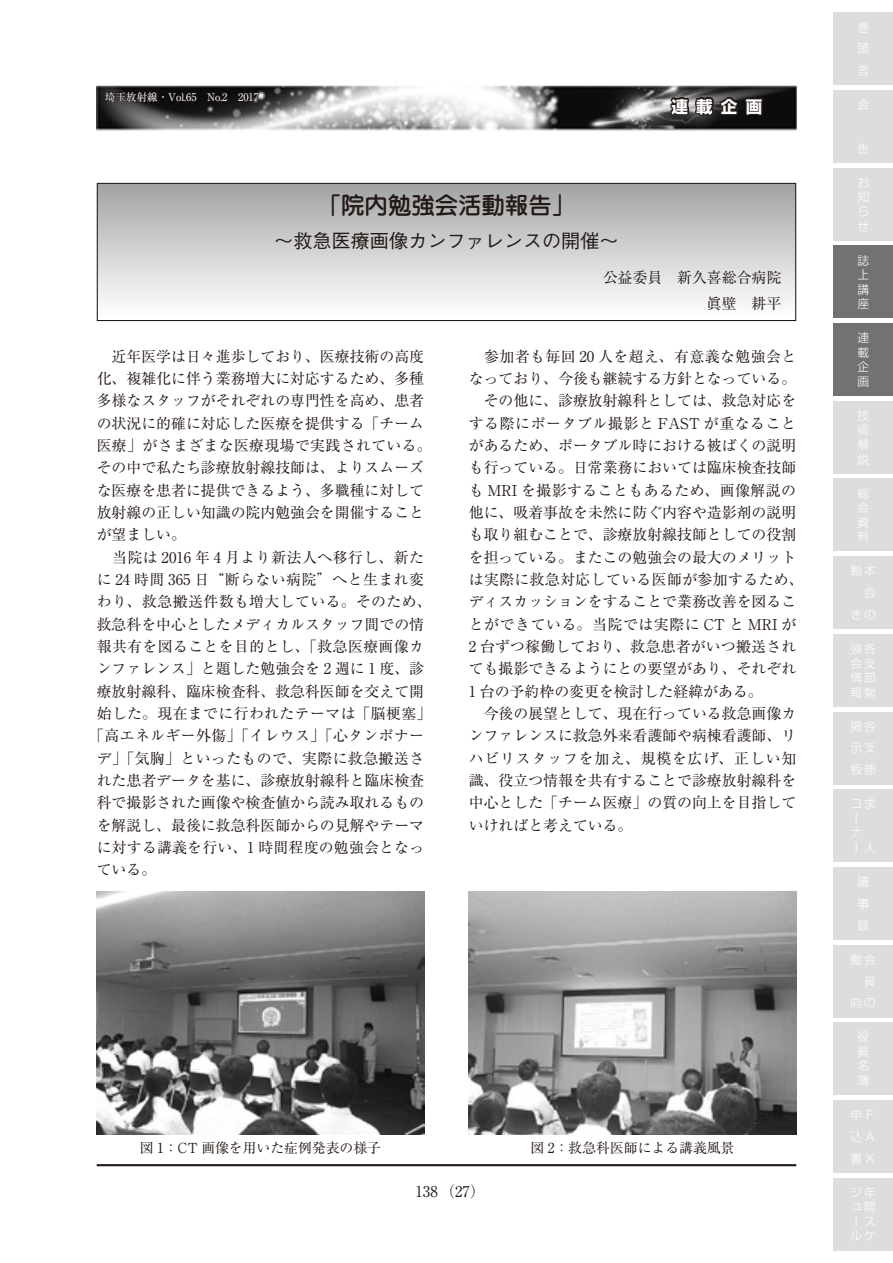
<style>
.page{position:relative;width:893px;height:1263px;background:#fff}
.page>*{position:absolute;margin:0;border:0;box-sizing:border-box;transform-origin:0 0}
.t1{font:500 23.4px "Jun 34 Pro";color:#231916}
.t2{font:500 19.2px "Gothic BBB Pro";color:#231916}
.t3{font:700 16.5px "Shin Go Pro";color:#fff}
.t4{font:14.85px/22.4px "Ryumin Pro";color:#231916;text-align:right}
.t5{font:14.85px "Ryumin Pro";letter-spacing:.025em;color:#231916}
.t6{font:14.85px "Ryumin Pro";letter-spacing:.035em;color:#231916}
.t7{font:14.85px "Ryumin Pro";letter-spacing:.03em;color:#231916}
.t8{font:13.8px "Ryumin Pro";color:#231916}
.t9{font:300 11.7px/14.5px "Shin Go Pro";color:#fff;text-align:justify}
.t10{font:10.5px "Ryumin Pro";color:#fff}
</style>
<div class="page">
<img style="left:97px;top:85px;width:699px;height:46px">
<hr style="left:97px;top:1164px;width:699px;height:2px;background:#231916">
<svg style="left:668px;top:93px;width:97px;height:26px"></svg>
<svg style="left:104px;top:86px;width:93px;height:18px"></svg>
<svg style="left:207px;top:91px;width:21px;height:11px"></svg>
<svg style="left:237px;top:91px;width:23px;height:39px"></svg>
<div style="left:833px;top:13px;width:60px;height:72px;background:#dcdddd"></div>
<div style="left:833px;top:323px;width:60px;height:73px;background:#727272"></div>
<div style="left:833px;top:634px;width:60px;height:72px;background:#dcdddd"></div>
<div style="left:833px;top:945px;width:60px;height:72px;background:#dcdddd"></div>
<div style="left:833px;top:90px;width:60px;height:73px;background:#dcdddd"></div>
<div style="left:833px;top:401px;width:60px;height:72px;background:#dcdddd"></div>
<div style="left:833px;top:712px;width:60px;height:72px;background:#dcdddd"></div>
<div style="left:833px;top:1022px;width:60px;height:73px;background:#dcdddd"></div>
<div style="left:833px;top:168px;width:60px;height:72px;background:#dcdddd"></div>
<div style="left:833px;top:479px;width:60px;height:72px;background:#dcdddd"></div>
<div style="left:833px;top:789px;width:60px;height:73px;background:#dcdddd"></div>
<div style="left:833px;top:1100px;width:60px;height:72px;background:#dcdddd"></div>
<div style="left:833px;top:556px;width:60px;height:73px;background:#dcdddd"></div>
<div style="left:833px;top:867px;width:60px;height:72px;background:#dcdddd"></div>
<div style="left:833px;top:1178px;width:60px;height:72px;background:#dcdddd"></div>
<div style="left:833px;top:246px;width:60px;height:72px;background:#727272"></div>
<div style="left:97px;top:183px;width:699px;height:137px;background:linear-gradient(to bottom,#a3a3a4,#fff)"></div>
<div style="left:97px;top:183px;width:699px;height:138px;border:1px solid #231916"></div>
<img style="left:97px;top:892px;width:327px;height:242px">
<img style="left:469px;top:892px;width:327px;height:242px">
<p class="t10" style="left:105px;top:89px;width:155px">埼玉放射線・Vol.65　No.2　2017</p>
<p class="t3" style="left:671px;top:93px;width:92px">連載企画</p>
<h1 class="t1" style="left:318px;top:187px;width:259px">「院内勉強会活動報告」</h1>
<p class="t2" style="left:274px;top:225px;width:346px">〜救急医療画像カンファレンスの開催〜</p>
<p class="t4" style="left:603px;top:264px;width:180px;line-height:25.5px">公益委員　新久喜総合病院眞壁　耕平</p>
<p class="t4" style="left:97px;top:344px;width:329px">　近年医学は日々進歩しており、医療技術の高度</p>
<p class="t4" style="left:97px;top:366px;width:329px">化、複雑化に伴う業務増大に対応するため、多種</p>
<p class="t4" style="left:97px;top:389px;width:329px">多様なスタッフがそれぞれの専門性を高め、患者</p>
<p class="t4" style="left:97px;top:411px;width:329px">の状況に的確に対応した医療を提供する「チーム</p>
<p class="t5" style="left:97px;top:434px;width:336px">医療」がさまざまな医療現場で実践されている。</p>
<p class="t4" style="left:97px;top:456px;width:329px">その中で私たち診療放射線技師は、よりスムーズ</p>
<p class="t4" style="left:97px;top:478px;width:329px">な医療を患者に提供できるよう、多職種に対して</p>
<p class="t4" style="left:97px;top:500px;width:329px">放射線の正しい知識の院内勉強会を開催すること</p>
<p class="t4" style="left:97px;top:523px;width:91px">が望ましい。</p>
<p class="t6" style="left:97px;top:545px;width:329px">　当院は 2016 年 4 月より新法人へ移行し、新た</p>
<p class="t6" style="left:97px;top:568px;width:329px">に 24 時間 365 日“断らない病院”へと生まれ変</p>
<p class="t7" style="left:97px;top:590px;width:336px">わり、救急搬送件数も増大している。そのため、</p>
<p class="t4" style="left:97px;top:612px;width:329px">救急科を中心としたメディカルスタッフ間での情</p>
<p class="t5" style="left:97px;top:635px;width:329px">報共有を図ることを目的とし、「救急医療画像カ</p>
<p class="t4" style="left:97px;top:657px;width:329px">ンファレンス」と題した勉強会を 2 週に 1 度、診</p>
<p class="t4" style="left:97px;top:679px;width:329px">療放射線科、臨床検査科、救急科医師を交えて開</p>
<p class="t5" style="left:97px;top:702px;width:336px">始した。現在までに行われたテーマは「脳梗塞」</p>
<p class="t5" style="left:89px;top:724px;width:336px">「高エネルギー外傷」「イレウス」「心タンポナー</p>
<p class="t5" style="left:97px;top:746px;width:329px">デ」「気胸」といったもので、実際に救急搬送さ</p>
<p class="t4" style="left:97px;top:768px;width:329px">れた患者データを基に、診療放射線科と臨床検査</p>
<p class="t4" style="left:97px;top:790px;width:329px">科で撮影された画像や検査値から読み取れるもの</p>
<p class="t4" style="left:97px;top:813px;width:329px">を解説し、最後に救急科医師からの見解やテーマ</p>
<p class="t4" style="left:97px;top:835px;width:329px">に対する講義を行い、1 時間程度の勉強会となっ</p>
<p class="t4" style="left:97px;top:857px;width:61px">ている。</p>
<p class="t4" style="left:469px;top:344px;width:336px;text-align:left">　参加者も毎回 20 人を超え、有意義な勉強会となっており、今後も継続する方針となっている。　その他に、診療放射線科としては、救急対応をする際にポータブル撮影と FAST が重なることがあるため、ポータブル時における被ばくの説明も行っている。日常業務においては臨床検査技師も MRI を撮影することもあるため、画像解説の他に、吸着事故を未然に防ぐ内容や造影剤の説明も取り組むことで、診療放射線技師としての役割を担っている。またこの勉強会の最大のメリットは実際に救急対応している医師が参加するため、ディスカッションをすることで業務改善を図ることができている。当院では実際に CT と MRI が<br>2 台ずつ稼働しており、救急患者がいつ搬送されても撮影できるようにとの要望があり、それぞれ<br>1 台の予約枠の変更を検討した経緯がある。<br>　今後の展望として、現在行っている救急画像カンファレンスに救急外来看護師や病棟看護師、リハビリスタッフを加え、規模を広げ、正しい知識、役立つ情報を共有することで診療放射線科を中心とした「チーム医療」の質の向上を目指していければと考えている。</p>
<p class="t8" style="left:140px;top:1137px;width:243px">図 1：CT 画像を用いた症例発表の様子</p>
<p class="t8" style="left:531px;top:1137px;width:205px">図 2：救急科医師による講義風景</p>
<p class="t4" style="left:415px;top:1180px;width:71px">138 （27）</p>
<p class="t9" style="left:857px;top:15px;width:13px;line-height:21.8px">巻頭言</p>
<p class="t9" style="left:857px;top:96px;width:13px">会</p>
<p class="t9" style="left:857px;top:140px;width:13px">告</p>
<p class="t9" style="left:857px;top:174px;width:13px">お知らせ</p>
<p class="t9" style="left:857px;top:251px;width:13px">誌上講座</p>
<p class="t9" style="left:857px;top:329px;width:13px">連載企画</p>
<p class="t9" style="left:857px;top:407px;width:13px">技術解説</p>
<p class="t9" style="left:857px;top:484px;width:13px">総会資料</p>
<p class="t9" style="left:850px;top:562px;width:27px">動本</p>
<p class="t9" style="left:850px;top:606px;width:26px">きの</p>
<p class="t9" style="left:864px;top:584px;width:13px">会</p>
<p class="t9" style="left:850px;top:640px;width:27px">強各会支情部報勉</p>
<p class="t9" style="left:850px;top:714px;width:27px;line-height:21.8px">掲各示支板部</p>
<p class="t9" style="left:850px;top:795px;width:27px">コ求</p>
<p class="t9" style="left:850px;top:824px;width:12px">ナ</p>
<p class="t9" style="left:864px;top:839px;width:13px">人</p>
<p class="t9" style="left:857px;top:869px;width:13px;line-height:21.8px">議事録</p>
<p class="t9" style="left:850px;top:950px;width:27px">動会</p>
<p class="t9" style="left:850px;top:994px;width:26px">向の</p>
<p class="t9" style="left:864px;top:972px;width:13px">員</p>
<p class="t9" style="left:857px;top:1028px;width:13px">役員名簿</p>
<p class="t9" style="left:850px;top:1102px;width:25px;line-height:21.8px">申Ｆ込Ａ書Ｘ</p>
<p class="t9" style="left:850px;top:1183px;width:27px">ジ年ュ間</p>
<p class="t9" style="left:850px;top:1227px;width:26px">ルケ</p>
<p class="t9" style="left:864px;top:1213px;width:12px">ス</p>
</div>
